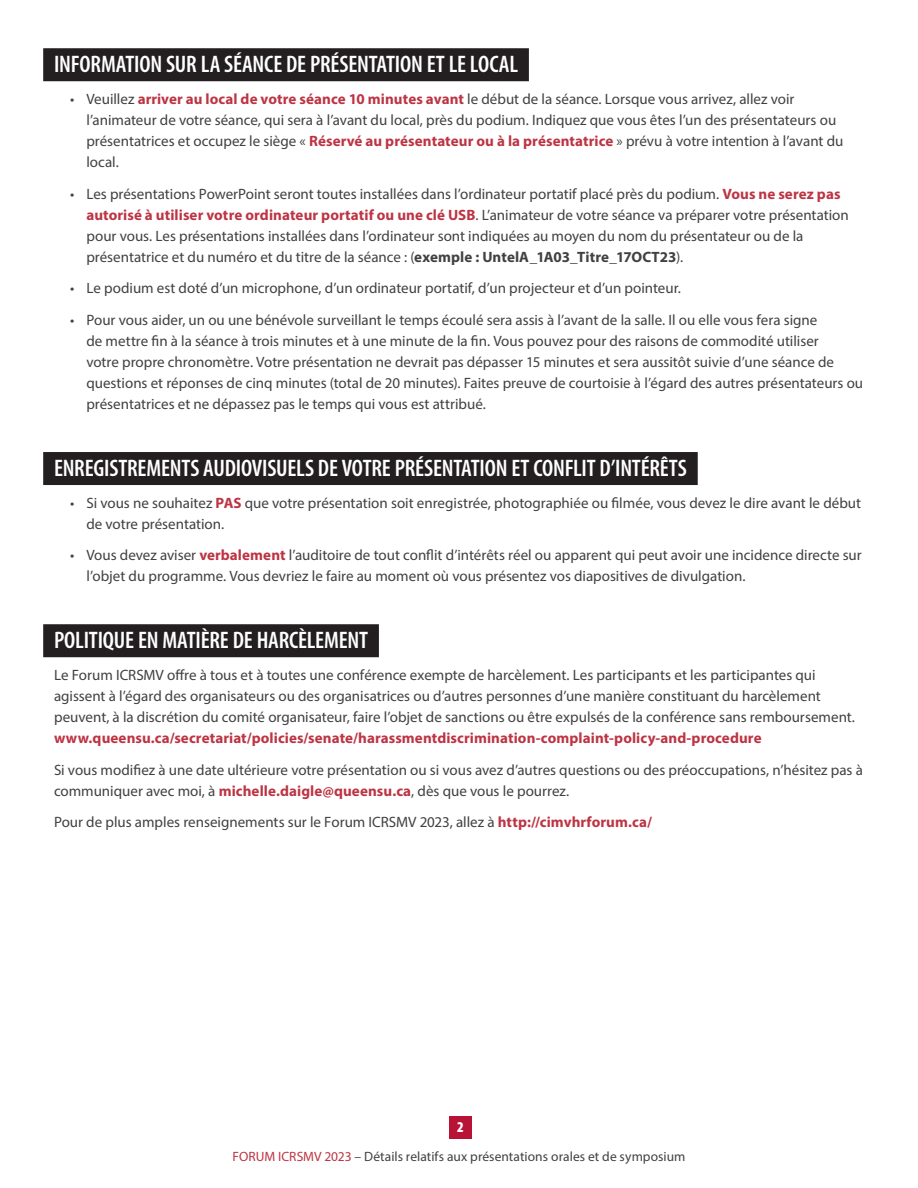
<style>
.page{position:relative;width:918px;height:1188px;background:#fff}
.page>*{position:absolute;margin:0;border:0;box-sizing:border-box;transform-origin:0 0}
.subHed-B{font:24px "Myriad Variable Concept";letter-spacing:-.01em;color:#fff}
.body{font:15px/21px "Myriad Pro";color:#414042}
.t1{font:15px "Myriad Variable Concept";color:#fff}
.t2{font:13.5px "Myriad Pro";letter-spacing:.005em;color:#414042}
.s1{font-weight:700;color:#bd3443}
.s2{font-weight:700}
.s3{color:#bd3443}
</style>
<div class="page">
<div style="left:449px;top:1116px;width:22px;height:22px;background:#b81237"></div>
<div style="left:43px;top:48px;width:486px;height:33px;background:#231f20"></div>
<div style="left:43px;top:452px;width:655px;height:33px;background:#231f20"></div>
<div style="left:43px;top:624px;width:336px;height:33px;background:#231f20"></div>
<p class="subHed-B" style="left:54px;top:50px;width:466px">INFORMATION SUR LA SÉANCE DE PRÉSENTATION ET LE LOCAL</p>
<p class="body" style="left:86px;top:88px;width:759px;text-indent:-16px">• Veuillez <span class="s1">arriver au local de votre séance 10 minutes avant</span> le début de la séance. Lorsque vous arrivez, allez voir l’animateur de votre séance, qui sera à l’avant du local, près du podium. Indiquez que vous êtes l’un des présentateurs ou présentatrices et occupez le siège « <span class="s1">Réservé au présentateur ou à la présentatrice</span> » prévu à votre intention à l’avant du local.</p>
<p class="body" style="left:86px;top:183px;width:764px;text-indent:-16px">• Les présentations PowerPoint seront toutes installées dans l’ordinateur portatif placé près du podium. <span class="s1">Vous ne serez pas autorisé à utiliser votre ordinateur portatif ou une clé USB</span>. L’animateur de votre séance va préparer votre présentation pour vous. Les présentations installées dans l’ordinateur sont indiquées au moyen du nom du présentateur ou de la présentatrice et du numéro et du titre de la séance : (<span class="s2">exemple : UntelA_1A03_Titre_17OCT23</span>).</p>
<p class="body" style="left:70px;top:278px;width:612px">• Le podium est doté d’un microphone, d’un ordinateur portatif, d’un projecteur et d’un pointeur.</p>
<p class="body" style="left:86px;top:309px;width:778px;text-indent:-16px">• Pour vous aider, un ou une bénévole surveillant le temps écoulé sera assis à l’avant de la salle. Il ou elle vous fera signe<br>de mettre fin à la séance à trois minutes et à une minute de la fin. Vous pouvez pour des raisons de commodité utiliser<br>votre propre chronomètre. Votre présentation ne devrait pas dépasser 15 minutes et sera aussitôt suivie d’une séance de questions et réponses de cinq minutes (total de 20 minutes). Faites preuve de courtoisie à l’égard des autres présentateurs ou présentatrices et ne dépassez pas le temps qui vous est attribué.</p>
<p class="subHed-B" style="left:54px;top:454px;width:634px">ENREGISTREMENTS AUDIOVISUELS DE VOTRE PRÉSENTATION ET CONFLIT D’INTÉRÊTS</p>
<p class="body" style="left:86px;top:492px;width:776px;text-indent:-16px">• Si vous ne souhaitez <span class="s1">PAS</span> que votre présentation soit enregistrée, photographiée ou filmée, vous devez le dire avant le début de votre présentation.</p>
<p class="body" style="left:86px;top:545px;width:777px;text-indent:-16px">• Vous devez aviser <span class="s1">verbalement</span> l’auditoire de tout conflit d’intérêts réel ou apparent qui peut avoir une incidence directe sur l’objet du programme. Vous devriez le faire au moment où vous présentez vos diapositives de divulgation.</p>
<p class="subHed-B" style="left:54px;top:626px;width:316px">POLITIQUE EN MATIÈRE DE HARCÈLEMENT</p>
<p class="body" style="left:54px;top:664px;width:803px">Le Forum ICRSMV offre à tous et à toutes une conférence exempte de harcèlement. Les participants et les participantes qui agissent à l’égard des organisateurs ou des organisatrices ou d’autres personnes d’une manière constituant du harcèlement peuvent, à la discrétion du comité organisateur, faire l’objet de sanctions ou être expulsés de la conférence sans remboursement. <span class="s1">www.queensu.ca/secretariat/policies/senate/harassmentdiscrimination-complaint-policy-and-procedure</span></p>
<p class="body" style="left:54px;top:759px;width:811px">Si vous modifiez à une date ultérieure votre présentation ou si vous avez d’autres questions ou des préoccupations, n’hésitez pas à communiquer avec moi, à <span class="s1">michelle.daigle@queensu.ca</span>, dès que vous le pourrez.</p>
<p class="body" style="left:54px;top:812px;width:599px">Pour de plus amples renseignements sur le Forum ICRSMV 2023, allez à <span class="s1">http://cimvhrforum.ca/</span></p>
<p class="t1" style="left:457px;top:1118px;width:8px">2</p>
<p class="t2" style="left:232px;top:1148px;width:454px"><span class="s3">FORUM ICRSMV 2023</span> – Détails relatifs aux présentations orales et de symposium</p>
</div>
